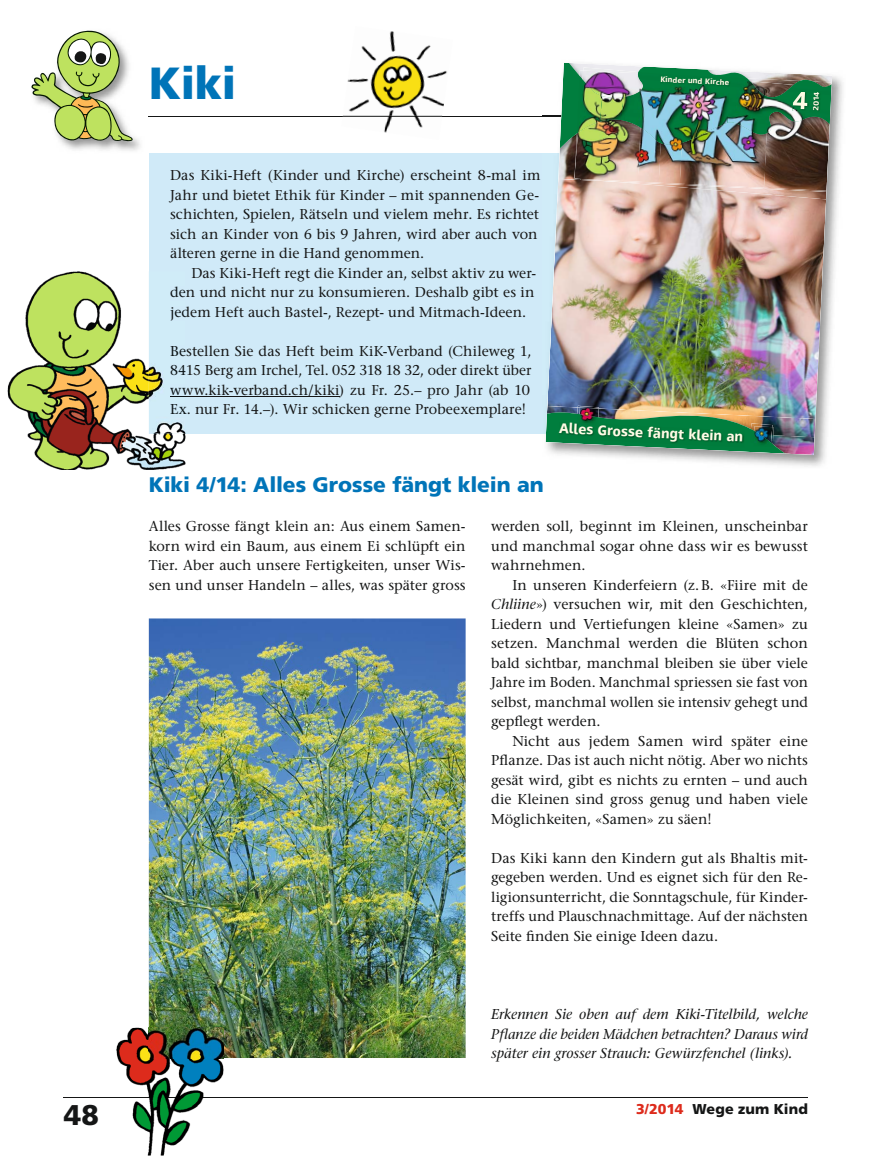
<style>
.page{position:relative;width:893px;height:1174px;background:#fff}
.page>*{position:absolute;margin:0;border:0;box-sizing:border-box;transform-origin:0 0}
.t1{font:900 45px "Frutiger";color:#0074b8}
.t2{font:900 28.5px "Frutiger";color:#151616}
.t3{font:900 21px "Frutiger";letter-spacing:-.01em;color:#0074b8}
.t4{font:700 14.7px "Mayberry Pro";color:#fffce6}
.t5{font:14.25px/19.5px "Stone Serif";letter-spacing:.005em;color:#151616;text-align:justify}
.t6{font:italic 14.25px/19.5px "Stone Serif";color:#151616;text-align:justify}
.t7{font:900 14.25px "Frutiger";color:#151616}
.t8{font:700 8.25px "Mayberry Pro";color:#fffce6}
.s1{color:#0c1316}
.s2{font-style:italic}
.s3{color:#dd2b1c}
</style>
<div class="page">
<hr style="left:64px;top:1097px;width:744px;height:1px;background:#151616">
<img style="left:60px;top:137px;width:80px;height:14px">
<svg style="left:31px;top:30px;width:102px;height:111px"></svg>
<hr style="left:149px;top:116px;width:659px;height:1px;background:#151616">
<div style="left:149px;top:153px;width:450px;height:281px;background:#d0eaf8"></div>
<img style="left:543px;top:62px;width:300px;height:404px">
<img style="left:543px;top:153px;width:2px;height:281px">
<svg style="left:545px;top:172px;width:287px;height:283px"></svg>
<img style="left:547px;top:179px;width:280px;height:240px">
<img style="left:558px;top:172px;width:16px;height:8px">
<img style="left:808px;top:406px;width:8px;height:29px">
<img style="left:808px;top:435px;width:8px;height:20px">
<img style="left:609px;top:192px;width:218px;height:7px">
<img style="left:574px;top:172px;width:253px;height:20px">
<img style="left:575px;top:172px;width:63px;height:10px">
<img style="left:764px;top:172px;width:66px;height:19px">
<img style="left:638px;top:172px;width:21px;height:11px">
<img style="left:680px;top:172px;width:87px;height:16px">
<img style="left:659px;top:172px;width:23px;height:12px">
<img style="left:545px;top:404px;width:263px;height:51px">
<img style="left:579px;top:414px;width:19px;height:8px">
<hr style="left:170px;top:396px;width:169px;height:1px;background:#151616">
<img style="left:8px;top:271px;width:177px;height:199px">
<img style="left:149px;top:271px;width:36px;height:163px">
<img style="left:171px;top:287px;width:14px;height:14px">
<img style="left:171px;top:306px;width:14px;height:14px">
<img style="left:171px;top:345px;width:14px;height:14px">
<img style="left:171px;top:365px;width:14px;height:14px">
<img style="left:170px;top:384px;width:15px;height:12px">
<svg style="left:170px;top:396px;width:15px;height:1px"></svg>
<img style="left:171px;top:404px;width:14px;height:14px">
<img style="left:149px;top:618px;width:317px;height:440px">
<img style="left:343px;top:31px;width:104px;height:102px">
<img style="left:342px;top:116px;width:100px;height:1px">
<img style="left:116px;top:1027px;width:108px;height:128px">
<img style="left:116px;top:1097px;width:108px;height:1px">
<img style="left:149px;top:1027px;width:75px;height:31px">
<img style="left:545px;top:63px;width:287px;height:109px">
<h1 class="t1" style="left:149px;top:65px;width:89px">Kiki</h1>
<p class="t8" style="left:660px;top:76px;width:71px;rotate:3deg">Kinder und Kirc e</p>
<p class="t5" style="left:170px;top:167px;width:372px;text-align:left">Das Kiki-Heft (Kinder und Kirche) erscheint 8-mal im Jahr und bietet Ethik für Kinder – mit spannenden Ge&shy;schichten, Spielen, Rätseln und vielem mehr. Es richtet sich an Kinder von 6 bis 9 Jahren, wird aber auch von älteren gerne in die Hand genommen.</p>
<p class="t5" style="left:170px;top:264px;width:368px;text-indent:21px">Das Kiki-Heft regt die Kinder an, selbst aktiv zu wer&shy;<span class="s1">de</span>n und nicht nur zu konsumieren. Deshalb gibt es in <span class="s1">jed</span>em Heft auch Bastel-, Rezept- und Mitmach-Ideen.</p>
<p class="t5" style="left:170px;top:342px;width:363px"><span class="s1">Be</span>stellen Sie das Heft beim KiK-Verband (Chileweg 1, <span class="s1">84</span>15 Berg am Irchel, Tel. 052 318 18 32, oder direkt über <span class="s1">ww</span>w.kik-verband.ch/kiki) zu Fr. 25.– pro Jahr (ab 10<br><span class="s1">Ex</span>. nur Fr. 14.–). Wir schicken gerne Probeexemplare!</p>
<p class="t4" style="left:560px;top:422px;width:186px;rotate:3deg">Alles Grosse fängt klein an</p>
<p class="t8" style="left:812px;top:111px;width:21px;rotate:-87deg">2014</p>
<h3 class="t3" style="left:149px;top:476px;width:397px">Kiki 4/14: Alles Grosse fängt klein an</h3>
<p class="t5" style="left:149px;top:518px;width:318px">Alles Grosse fängt klein an: Aus einem Samen&shy;korn wird ein Baum, aus einem Ei schlüpft ein Tier. Aber auch unsere Fertigkeiten, unser Wis&shy;sen und unser Handeln – alles, was später gross</p>
<p class="t5" style="left:491px;top:518px;width:318px">werden soll, beginnt im Kleinen, unscheinbar und manchmal sogar ohne dass wir es bewusst wahrnehmen.</p>
<p class="t5" style="left:491px;top:576px;width:318px;text-indent:21px">In unseren Kinderfeiern (z. B. «Fiire mit de <span class="s2">Chliine</span>») versuchen wir, mit den Geschichten, Liedern und Vertiefungen kleine «Samen» zu setzen. Manchmal werden die Blüten schon bald sichtbar, manchmal bleiben sie über viele Jahre im Boden. Manchmal spriessen sie fast von selbst, manchmal wollen sie intensiv gehegt und gepflegt werden.</p>
<p class="t5" style="left:491px;top:732px;width:318px;text-indent:21px">Nicht aus jedem Samen wird später eine Pflanze. Das ist auch nicht nötig. Aber wo nichts gesät wird, gibt es nichts zu ernten – und auch die Kleinen sind gross genug und haben viele Möglichkeiten, «Samen» zu säen!</p>
<p class="t5" style="left:491px;top:849px;width:318px">Das Kiki kann den Kindern gut als Bhaltis mit&shy;gegeben werden. Und es eignet sich für den Re&shy;ligionsunterricht, die Sonntagschule, für Kinder&shy;treffs und Plausch nachmittage. Auf der nächs ten Seite finden Sie einige Ideen dazu.</p>
<p class="t6" style="left:491px;top:1005px;width:318px">Erkennen Sie oben auf dem Kiki-Titelbild, welche Pflanze die beiden Mädchen betrachten? Daraus wird später ein grosser Strauch: Gewürzfenchel (links).</p>
<h2 class="t2" style="left:64px;top:1103px;width:37px">48</h2>
<p class="t7" style="left:636px;top:1103px;width:173px"><span class="s3">3/2014</span> Wege zum Kind</p>
</div>
